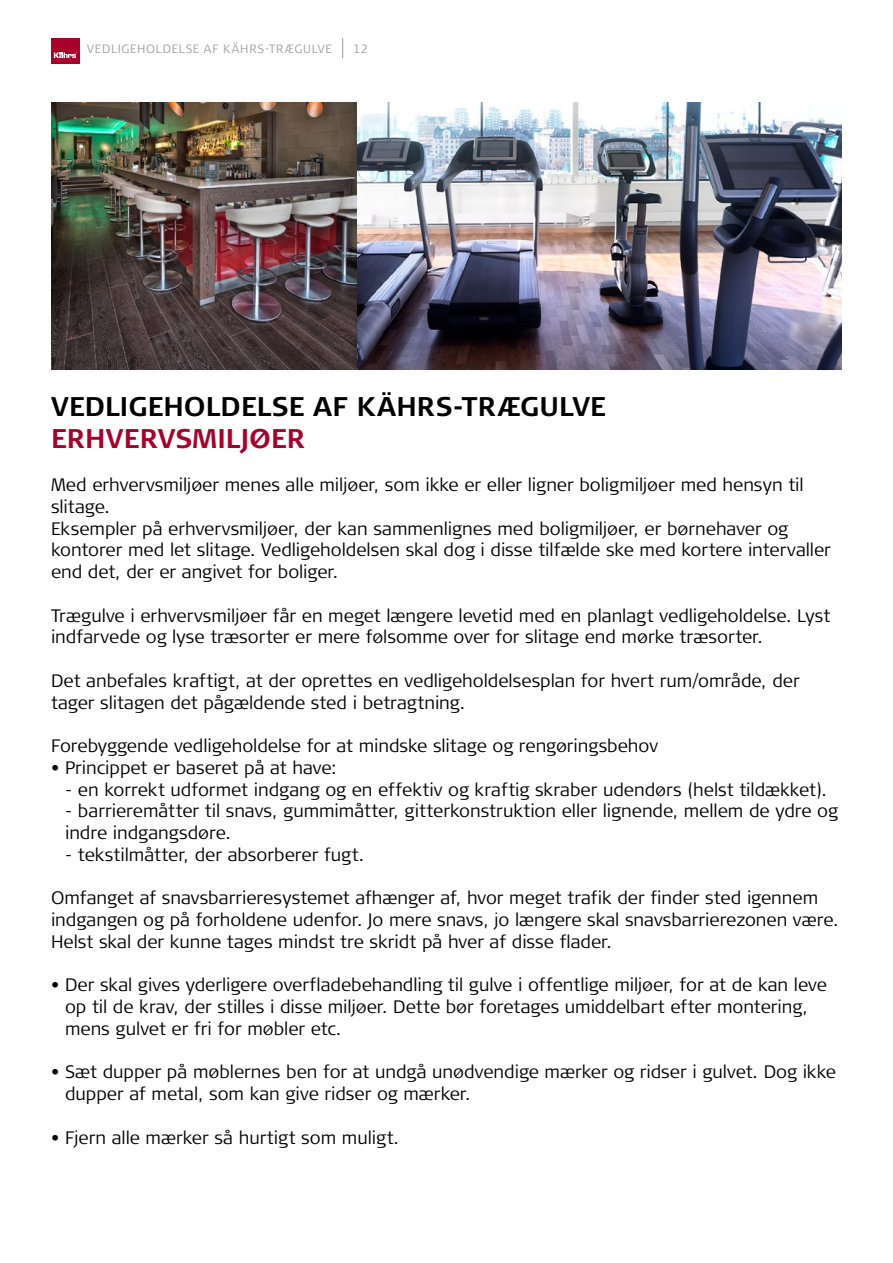
<style>
.page{position:relative;width:893px;height:1263px;background:#fff}
.page>*{position:absolute;margin:0;border:0;box-sizing:border-box;transform-origin:0 0}
.t1{font:700 27px "Signa Pro";letter-spacing:.005em;color:#000}
.t2{font:700 27px "Signa Pro";color:#a8002b}
.t3{font:300 18px/21.8px "Signa Pro";color:#000}
.t4{font:300 12px "Signa Pro";letter-spacing:.06em;color:#a0a1a1}
</style>
<div class="page">
<div style="left:51px;top:38px;width:29px;height:25px;background:#a8002b"></div>
<svg style="left:54px;top:52px;width:23px;height:6px"></svg>
<img style="left:51px;top:102px;width:791px;height:268px">
<svg style="left:342px;top:38px;width:1px;height:20px"></svg>
<p class="t4" style="left:87px;top:42px;width:246px">VEDLIGEHOLDELSE AF KÄHRS-TRÆGULVE</p>
<p class="t4" style="left:353px;top:42px;width:16px">12</p>
<h1 class="t1" style="left:51px;top:390px;width:557px">VEDLIGEHOLDELSE AF KÄHRS-TRÆGULVE</h1>
<h1 class="t2" style="left:51px;top:422px;width:256px">ERHVERVSMILJØER</h1>
<p class="t3" style="left:51px;top:474px;width:781px">Med erhvervsmiljøer menes alle miljøer, som ikke er eller ligner boligmiljøer med hensyn til slitage.<br>Eksempler på erhvervsmiljøer, der kan sammenlignes med boligmiljøer, er børnehaver og kontorer med let slitage. Vedligeholdelsen skal dog i disse tilfælde ske med kortere intervaller end det, der er angivet for boliger.</p>
<p class="t3" style="left:51px;top:604px;width:781px">Trægulve i erhvervsmiljøer får en meget længere levetid med en planlagt vedligeholdelse. Lyst indfarvede og lyse træsorter er mere følsomme over for slitage end mørke træsorter.</p>
<p class="t3" style="left:51px;top:669px;width:750px">Det anbefales kraftigt, at der oprettes en vedligeholdelsesplan for hvert rum/område, der tager slitagen det pågældende sted i betragtning.</p>
<p class="t3" style="left:51px;top:735px;width:608px">Forebyggende vedligeholdelse for at mindske slitage og rengøringsbehov</p>
<p class="t3" style="left:51px;top:756px;width:287px">• Princippet er baseret på at have:</p>
<p class="t3" style="left:65px;top:778px;width:763px">- en korrekt udformet indgang og en effektiv og kraftig skraber udendørs (helst tildækket).</p>
<p class="t3" style="left:65px;top:800px;width:774px">- barrieremåtter til snavs, gummimåtter, gitterkonstruktion eller lignende, mellem de ydre og indre indgangsdøre.</p>
<p class="t3" style="left:65px;top:843px;width:301px">- tekstilmåtter, der absorberer fugt.</p>
<p class="t3" style="left:51px;top:887px;width:789px">Omfanget af snavsbarrieresystemet afhænger af, hvor meget trafik der finder sted igennem indgangen og på forholdene udenfor. Jo mere snavs, jo længere skal snavsbarrierezonen være.<br>Helst skal der kunne tages mindst tre skridt på hver af disse flader.</p>
<p class="t3" style="left:65px;top:974px;width:763px;text-indent:-14px">• Der skal gives yderligere overfladebehandling til gulve i offentlige miljøer, for at de kan leve op til de krav, der stilles i disse miljøer. Dette bør foretages umiddelbart efter montering, mens gulvet er fri for møbler etc.</p>
<p class="t3" style="left:65px;top:1061px;width:772px;text-indent:-14px">• Sæt dupper på møblernes ben for at undgå unødvendige mærker og ridser i gulvet. Dog ikke dupper af metal, som kan give ridser og mærker.</p>
<p class="t3" style="left:51px;top:1126px;width:349px">• Fjern alle mærker så hurtigt som muligt.</p>
</div>
